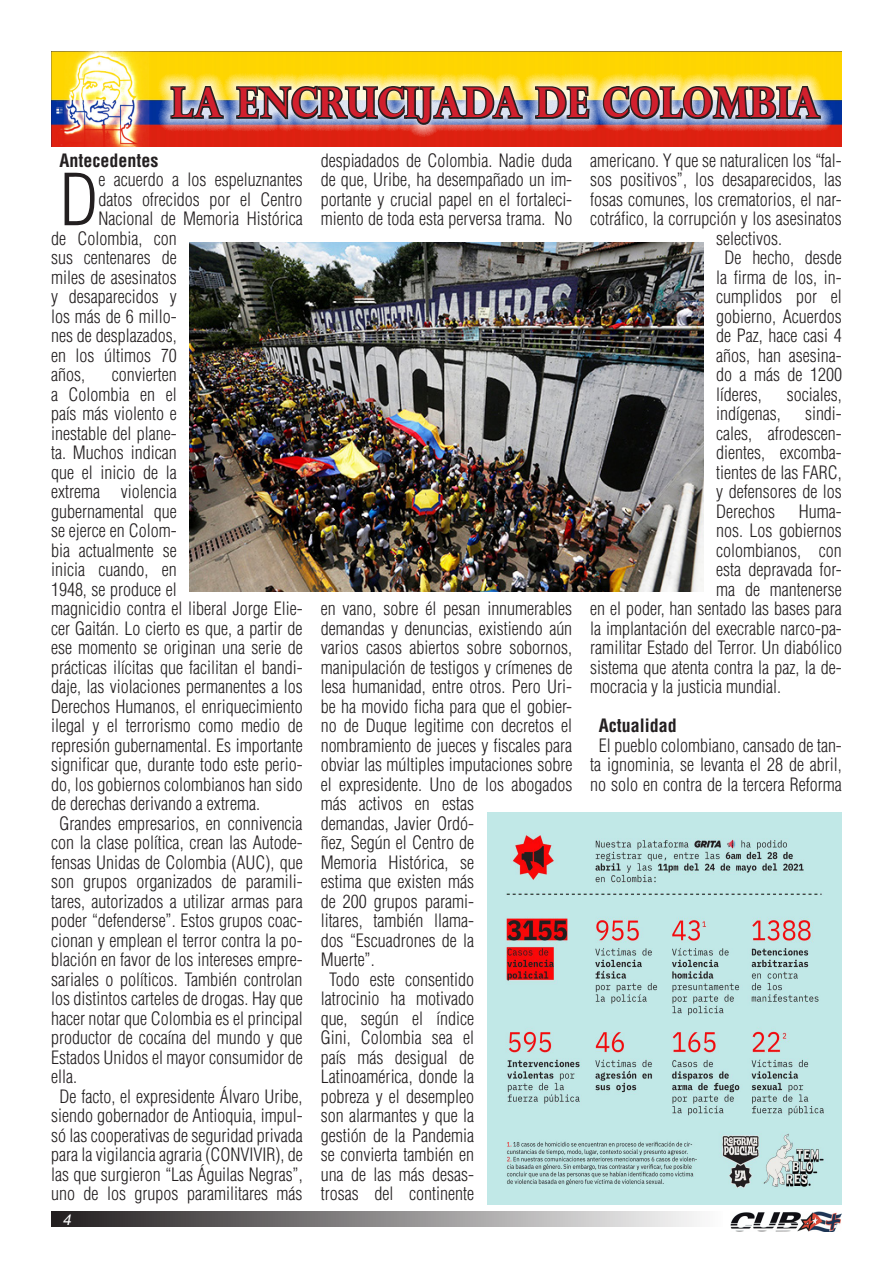
<style>
.page{position:relative;width:893px;height:1263px;background:#fff}
.page>*{position:absolute;margin:0;border:0;box-sizing:border-box;transform-origin:0 0}
.t1{font:300 condensed 70.05px "Helvetica LT Std";color:#231f20}
.t2{font:700 41.1px "Perpetua Titling";letter-spacing:.03em;color:#d11f2d;scale:.88 1}
.t3{font:300 condensed 18px/19.5px "Helvetica LT Std";color:#231f20;text-align:justify}
.t4{font:700 condensed 18px "Helvetica LT Std";color:#231f20}
.t5{font:italic 15px "Helvetica";color:#fff}
</style>
<div class="page">
<img style="left:51px;top:51px;width:791px;height:96px">
<div style="left:158px;top:73px;width:675px;height:64px;background:#fff;opacity:.89"></div>
<svg style="left:169px;top:84px;width:56px;height:36px;background:#98947c"></svg>
<svg style="left:235px;top:84px;width:289px;height:43px;background:#908b88"></svg>
<svg style="left:533px;top:84px;width:58px;height:36px;background:#8b8984"></svg>
<svg style="left:601px;top:51px;width:221px;height:70px;background:#c0ae50"></svg>
<img style="left:190px;top:242px;width:513px;height:349px">
<img style="left:488px;top:812px;width:354px;height:393px">
<svg style="left:51px;top:1212px;width:646px;height:15px;background:#8b8889"></svg>
<img style="left:730px;top:1212px;width:112px;height:20px">
<p class="t2" style="left:171px;top:77px;width:738px">LA ENCRUCIJADA DE COLOMBIA</p>
<p class="t4" style="left:60px;top:149px;width:100px">Antecedentes</p>
<p class="t1" style="left:60px;top:156px;width:40px">D</p>
<p class="t3" style="left:98px;top:170px;width:206px">e acuerdo a los espeluznantes</p>
<p class="t3" style="left:98px;top:189px;width:206px">datos ofrecidos por el Centro</p>
<p class="t3" style="left:98px;top:209px;width:206px">Nacional de Memoria Histórica</p>
<p class="t3" style="left:51px;top:228px;width:127px">de Colombia, con</p>
<p class="t3" style="left:51px;top:248px;width:127px">sus centenares de</p>
<p class="t3" style="left:51px;top:267px;width:127px">miles de asesinatos</p>
<p class="t3" style="left:51px;top:287px;width:127px">y desaparecidos y</p>
<p class="t3" style="left:51px;top:306px;width:127px">los más de 6 millo-</p>
<p class="t3" style="left:51px;top:326px;width:127px">nes de desplazados,</p>
<p class="t3" style="left:51px;top:345px;width:127px">en los últimos 70</p>
<p class="t3" style="left:51px;top:365px;width:35px">años,</p>
<p class="t3" style="left:51px;top:365px;width:253px;text-align:left;text-indent:61px">convierten<br>a Colombia en el<br>país más violento e<br>inestable del plane-<br>ta. Muchos indican<br>que el inicio de la<br>extrema violencia<br>gubernamental que<br>se ejerce en Colom-<br>bia actualmente se<br>inicia cuando, en<br>1948, se produce el<br>magnicidio contra el liberal Jorge Elie&shy;cer Gaitán. Lo cierto es que, a partir de ese momento se originan una serie de prácticas ilícitas que facilitan el bandi&shy;daje, las violaciones permanentes a los<br>Derechos Humanos, el enriquecimiento ilegal y el terrorismo como medio de represión gubernamental. Es importante significar que, durante todo este perio&shy;do, los gobiernos colombianos han sido de derechas derivando a extrema.</p>
<p class="t3" style="left:51px;top:813px;width:253px;text-indent:9px">Grandes empresarios, en connivencia con la clase política, crean las Autode&shy;fensas Unidas de Colombia (AUC), que son grupos organizados de paramili&shy;tares, autorizados a utilizar armas para poder “defenderse”. Estos grupos coac&shy;cionan y emplean el terror contra la po&shy;blación en favor de los intereses empre&shy;sariales o políticos. También controlan los distintos carteles de drogas. Hay que hacer notar que Colombia es el principal productor de cocaína del mundo y que Estados Unidos el mayor consumidor de ella.</p>
<p class="t3" style="left:51px;top:1086px;width:253px;text-align:center">De facto, el expresidente Álvaro Uribe, siendo gobernador de Antioquia, impul&shy;só las cooperativas de seguridad privada para la vigilancia agraria (CONVIVIR), de las que surgieron “Las Águilas Negras”, uno de los grupos paramilitares más</p>
<p class="t5" style="left:63px;top:1211px;width:10px">4</p>
<p class="t3" style="left:321px;top:150px;width:253px">despiadados de Colombia. Nadie duda de que, Uribe, ha desempañado un im&shy;portante y crucial papel en el fortaleci&shy;miento de toda esta perversa trama. No</p>
<p class="t3" style="left:321px;top:599px;width:253px;text-align:left">en vano, sobre él pesan innumerables demandas y denuncias, existiendo aún varios casos abiertos sobre sobornos, manipulación de testigos y crímenes de lesa humanidad, entre otros. Pero Uri&shy;be ha movido ficha para que el gobier&shy;no de Duque legitime con decretos el nombramiento de jueces y fiscales para obviar las múltiples imputaciones sobre el expresidente. Uno de los abogados más activos en estas<br>demandas, Javier Ordó-<br>ñez, Según el Centro de<br>Memoria Histórica, se<br>estima que existen más<br>de 200 grupos parami-<br>litares, también llama-<br>dos “Escuadrones de la<br>Muerte”.</p>
<p class="t3" style="left:321px;top:969px;width:155px;text-align:center">Todo este consentido latrocinio ha motivado que, según el índice<br>Gini, Colombia sea el país más desigual de<br>Latinoamérica, donde la pobreza y el desempleo son alarmantes y que la gestión de la Pandemia se convierta también en una de las más desas&shy;trosas del continente</p>
<p class="t3" style="left:590px;top:150px;width:253px">americano. Y que se naturalicen los “fal-</p>
<p class="t3" style="left:590px;top:170px;width:253px">sos positivos”, los desaparecidos, las</p>
<p class="t3" style="left:590px;top:189px;width:253px">fosas comunes, los crematorios, el nar-</p>
<p class="t3" style="left:590px;top:209px;width:253px">cotráfico, la corrupción y los asesinatos</p>
<p class="t3" style="left:716px;top:228px;width:67px">selectivos.</p>
<p class="t3" style="left:716px;top:248px;width:127px;text-indent:9px">De hecho, desde la firma de los, in&shy;cumplidos por el gobierno, Acuerdos de Paz, hace casi 4 años, han asesina&shy;do a más de 1200 líderes,</p>
<p class="t3" style="left:787px;top:384px;width:56px">sociales,</p>
<p class="t3" style="left:716px;top:404px;width:127px;text-indent:89px">sindi&shy;cales, afrodescen&shy;dientes, excomba&shy;tientes de las FARC, y defensores de los Derechos</p>
<p class="t3" style="left:716px;top:404px;width:66px">indígenas,</p>
<p class="t3" style="left:799px;top:501px;width:45px">Huma-</p>
<p class="t3" style="left:716px;top:521px;width:127px">nos. Los gobiernos</p>
<p class="t3" style="left:716px;top:540px;width:127px">colombianos, con</p>
<p class="t3" style="left:716px;top:560px;width:127px">esta depravada for-</p>
<p class="t3" style="left:716px;top:579px;width:127px">ma de mantenerse</p>
<p class="t3" style="left:590px;top:599px;width:253px">en el poder, han sentado las bases para</p>
<p class="t3" style="left:590px;top:618px;width:253px">la implantación del execrable narco-pa-</p>
<p class="t3" style="left:590px;top:638px;width:253px">ramilitar Estado del Terror. Un diabólico</p>
<p class="t3" style="left:590px;top:657px;width:253px">sistema que atenta contra la paz, la de-</p>
<p class="t3" style="left:590px;top:677px;width:192px">mocracia y la justicia mundial.</p>
<p class="t4" style="left:599px;top:714px;width:80px">Actualidad</p>
<p class="t3" style="left:590px;top:735px;width:253px;text-align:center">El pueblo colombiano, cansado de tan&shy;ta ignominia, se levanta el 28 de abril, no solo en contra de la tercera Reforma</p>
</div>
